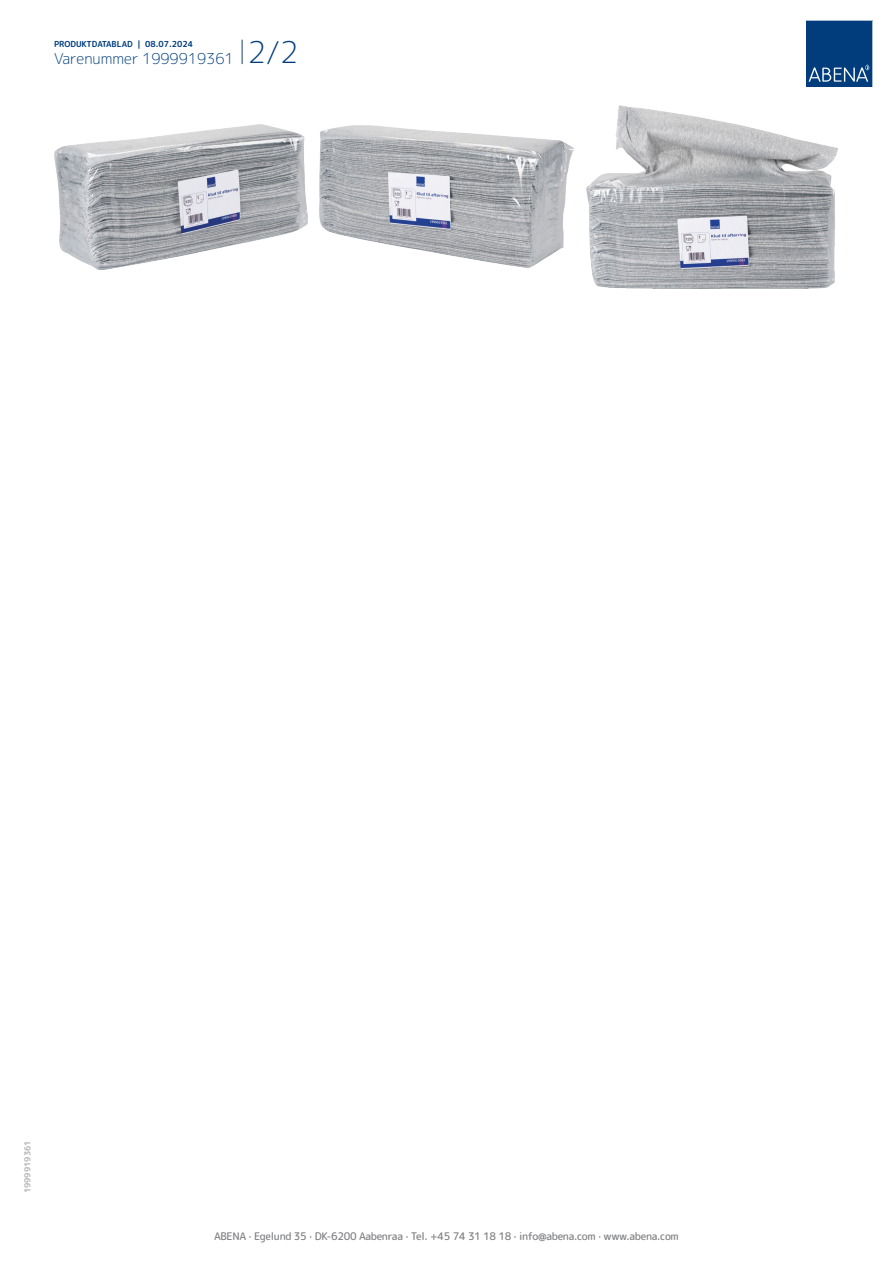
<style>
.page{position:relative;width:893px;height:1263px;background:#fff}
.page>*{position:absolute;margin:0;border:0;box-sizing:border-box;transform-origin:0 0}
.t1{font:300 15px "Rounded Mplus 1 c";color:#013d7d}
.t2{font:500 10.5px "Rounded Mplus 1 c";letter-spacing:-.03em;color:#808285}
.t3{font:700 8.25px "Rounded Mplus 1 c";color:#013d7d}
.t4{font:700 8.25px "Rounded Mplus 1 c";color:#b2b3b7}
.s1{font-size:30px}
</style>
<div class="page">
<svg style="left:242px;top:40px;width:1px;height:24px"></svg>
<svg style="left:806px;top:20px;width:67px;height:67px;background:#144b86"></svg>
<img style="left:54px;top:124px;width:253px;height:145px">
<img style="left:320px;top:126px;width:253px;height:142px">
<img style="left:587px;top:106px;width:251px;height:182px">
<p class="t3" style="left:54px;top:38px;width:141px">PRODUKTDATABLAD | 08.07.2024</p>
<h1 class="t1" style="left:54px;top:48px;width:246px">Varenummer 1999919361 <span class="s1">2/2</span></h1>
<p class="t4" style="left:22px;top:1193px;width:54px;rotate:-90deg">1999919361</p>
<p class="t2" style="left:214px;top:1229px;width:466px">ABENA · Egelund 35 · DK-6200 Aabenraa · Tel. +45 74 31 18 18 · info@abena.com · www.abena.com</p>
</div>
